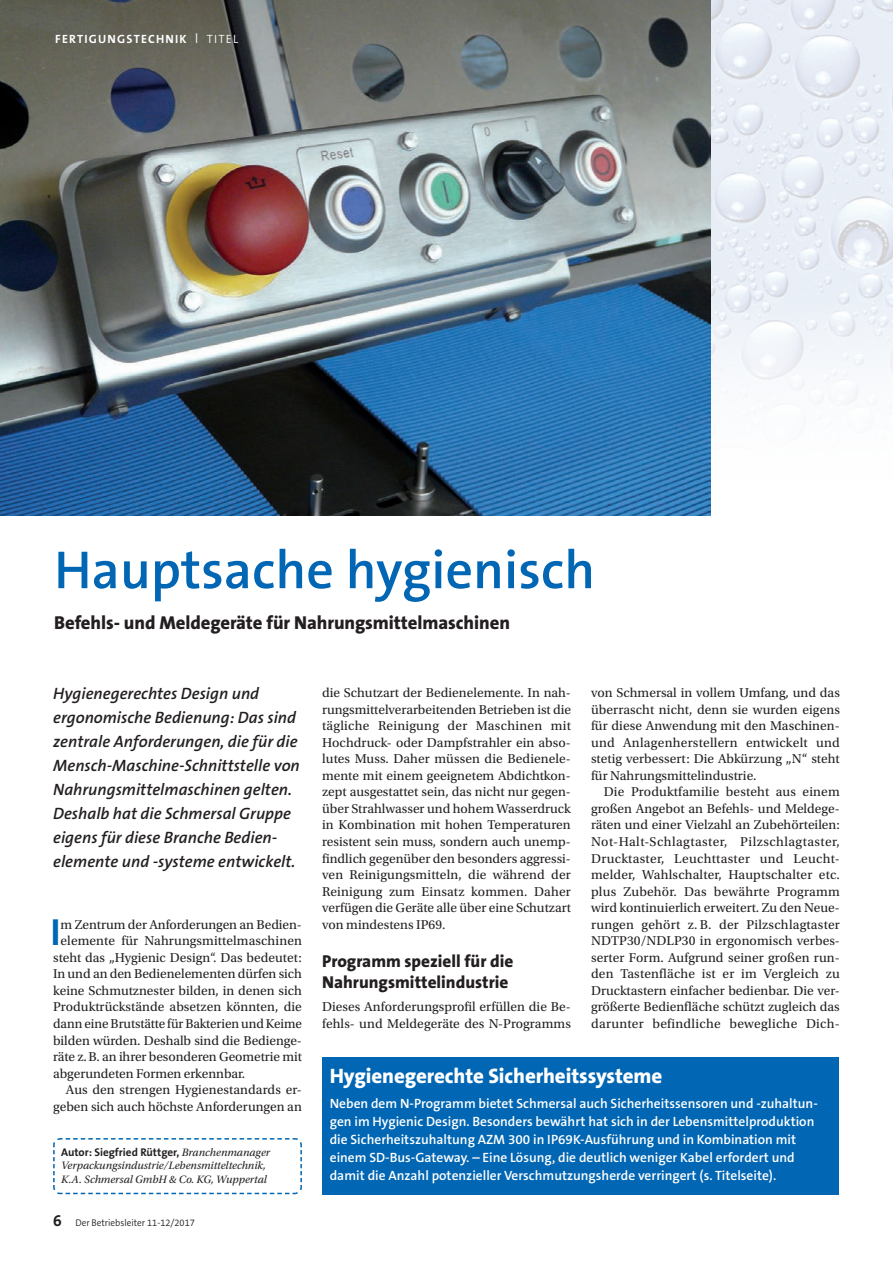
<style>
.page{position:relative;width:893px;height:1263px;background:#fff}
.page>*{position:absolute;margin:0;border:0;box-sizing:border-box;transform-origin:0 0}
.Headline_1_zeilig{font:600 54px "The Sans B6";color:#0166b3}
.Grundschrift_9_pt{font:700 37.95px "The Sans B7";color:#0166b3}
.Infokasten_Headline{font:800 21px "The Sans B8";letter-spacing:-.005em;color:#fff}
.Subhead{font:800 18.75px "The Sans B8";letter-spacing:-.005em;color:#231f20}
.Zwischentitel_2_zeil{font:800 17.25px/21px "The Sans B8";color:#231f20}
.Vorspann{font:italic 600 16.5px/24px "The Sans B6";color:#231f20}
.t1{font:700 16.5px "The Sans B7";color:#231f20;scale:.95 1}
.Grundschrift_9_pt_Ei{font:13.5px/16.5px "Utopia Std";color:#231f20;text-align:justify}
.Grundschrift_9_pt-2{font:13.5px/16.5px "Utopia Std";color:#231f20}
.Infokasten_Text{font:600 13.5px/18px "The Sans B6";color:#fff}
.Rubrizierungsebene{font:700 12px "The Sans B7";letter-spacing:.1em;color:#fff}
.Autoren_Hinweis{font:italic 11.25px/13.5px "Utopia Std";color:#231f20}
.t2{font:300 9.75px "The Sans B4";color:#231f20;scale:.95 1}
.s1{font-family:"The Sans B4";font-weight:300;font-size:14.4px}
.s2{font-family:"The Sans B4";font-weight:300}
.s3{font-family:"The Sans B7";font-weight:700;font-style:normal}
</style>
<div class="page">
<img style="left:0;top:0;width:893px;height:515px">
<div style="left:322px;top:1057px;width:517px;height:138px;background:#0166b3"></div>
<svg style="left:53px;top:1138px;width:249px;height:57px"></svg>
<p class="Rubrizierungsebene" style="left:55px;top:32px;width:184px">FERTIGUNGSTECHNIK <span class="s1">I</span> <span class="s2">TITEL</span></p>
<p class="Headline_1_zeilig" style="left:54px;top:541px;width:542px">Hauptsache hygienisch</p>
<p class="Subhead" style="left:54px;top:612px;width:457px">Befehls- und Meldegeräte für Nahrungsmittelmaschinen</p>
<p class="Vorspann" style="left:53px;top:682px;width:248px">Hygienegerechtes Design und ergonomische Bedienung: Das sind zentrale Anforderungen, die für die Mensch-Maschine-Schnittstelle von Nahrungsmittelmaschinen gelten.<br>Deshalb hat die Schmersal Gruppe eigens für diese Branche Bedien&shy;elemente und -systeme entwickelt.</p>
<p class="Grundschrift_9_pt" style="left:50px;top:912px;width:12px">I</p>
<p class="Grundschrift_9_pt-2" style="left:61px;top:916px;width:243px">m Zentrum der Anforderungen an Bedien-</p>
<p class="Grundschrift_9_pt-2" style="left:61px;top:933px;width:243px">elemente für Nahrungsmittelmaschinen</p>
<p class="Grundschrift_9_pt-2" style="left:53px;top:949px;width:250px">steht das „Hygienic Design“. Das bedeutet:</p>
<p class="Grundschrift_9_pt-2" style="left:53px;top:966px;width:250px">In und an den Bedienelementen dürfen sich</p>
<p class="Grundschrift_9_pt-2" style="left:53px;top:982px;width:250px">keine Schmutznester bilden, in denen sich</p>
<p class="Grundschrift_9_pt-2" style="left:53px;top:999px;width:250px">Produktrückstände absetzen könnten, die</p>
<p class="Grundschrift_9_pt-2" style="left:53px;top:1015px;width:250px">dann eine Brutstätte für Bakterien und Keime</p>
<p class="Grundschrift_9_pt-2" style="left:53px;top:1032px;width:250px">bilden würden. Deshalb sind die Bedienge-</p>
<p class="Grundschrift_9_pt-2" style="left:53px;top:1049px;width:250px">räte z.B. an ihrer besonderen Geometrie mit</p>
<p class="Grundschrift_9_pt-2" style="left:53px;top:1065px;width:194px">abgerundeten Formen erkennbar.</p>
<p class="Grundschrift_9_pt_Ei" style="left:53px;top:1082px;width:250px;text-align:right">Aus den strengen Hygienestandards er&shy;geben sich auch höchste Anforderungen an</p>
<p class="Autoren_Hinweis" style="left:61px;top:1145px;width:211px"><span class="s3">Autor: Siegfried Rüttger,</span> Branchenmanager<br>Verpackungsindustrie/Lebensmitteltechnik,<br>K.A. Schmersal GmbH &amp; Co. KG, Wuppertal</p>
<p class="t1" style="left:53px;top:1212px;width:11px">6</p>
<p class="t2" style="left:75px;top:1218px;width:127px">Der Betriebsleiter 11-12/2017</p>
<p class="Grundschrift_9_pt-2" style="left:591px;top:685px;width:250px">von Schmersal in vollem Umfang, und das überrascht nicht, denn sie wurden eigens für diese Anwendung mit den Maschinen&shy;und Anlagenherstellern entwickelt und stetig verbessert: Die Abkürzung „N“ steht für Nahrungsmittelindustrie.</p>
<p class="Grundschrift_9_pt_Ei" style="left:591px;top:784px;width:250px;text-indent:13px">Die Produktfamilie besteht aus einem großen Angebot an Befehls- und Meldege&shy;räten und einer Vielzahl an Zubehörteilen:<br>Not-Halt-Schlagtaster, Pilzschlagtaster, Drucktaster, Leuchttaster und Leucht&shy;melder, Wahlschalter, Hauptschalter etc. plus Zubehör. Das bewährte Programm wird kontinuierlich erweitert. Zu den Neue&shy;rungen gehört z. B. der Pilzschlagtaster NDTP30/NDLP30 in ergonomisch verbes&shy;serter Form. Aufgrund seiner großen run&shy;den Tastenfläche ist er im Vergleich zu Drucktastern einfacher bedienbar. Die ver&shy;größerte Bedienfläche schützt zugleich das darunter befindliche bewegliche Dich-</p>
<p class="Infokasten_Headline" style="left:330px;top:1065px;width:334px">Hygienegerechte Sicherheitssysteme</p>
<p class="Infokasten_Text" style="left:330px;top:1094px;width:490px">Neben dem N-Programm bietet Schmersal auch Sicherheitssensoren und -zuhaltun&shy;gen im Hygienic Design. Besonders bewährt hat sich in der Lebensmittelproduktion die Sicherheitszuhaltung AZM 300 in IP69K-Ausführung und in Kombination mit einem SD-Bus-Gateway. – Eine Lösung, die deutlich weniger Kabel erfordert und damit die Anzahl potenzieller Verschmutzungsherde verringert (s. Titelseite).</p>
<p class="Grundschrift_9_pt_Ei" style="left:322px;top:685px;width:250px">die Schutzart der Bedienelemente. In nah&shy;rungsmittelverarbeitenden Betrieben ist die tägliche Reinigung der Maschinen mit Hochdruck- oder Dampfstrahler ein abso&shy;lutes Muss. Daher müssen die Bedienele&shy;mente mit einem geeignetem Abdichtkon&shy;zept ausgestattet sein, das nicht nur gegen&shy;über Strahlwasser und hohem Wasserdruck in Kombination mit hohen Temperaturen resistent sein muss, sondern auch unemp&shy;findlich gegenüber den besonders aggressi&shy;ven Reinigungsmitteln, die während der Reinigung zum Einsatz kommen. Daher verfügen die Geräte alle über eine Schutzart von mindestens IP69.</p>
<p class="Zwischentitel_2_zeil" style="left:322px;top:951px;width:193px">Programm speziell für die<br>Nahrungsmittelindustrie</p>
<p class="Grundschrift_9_pt-2" style="left:322px;top:999px;width:250px">Dieses Anforderungsprofil erfüllen die Be&shy;fehls- und Meldegeräte des N-Programms</p>
</div>
